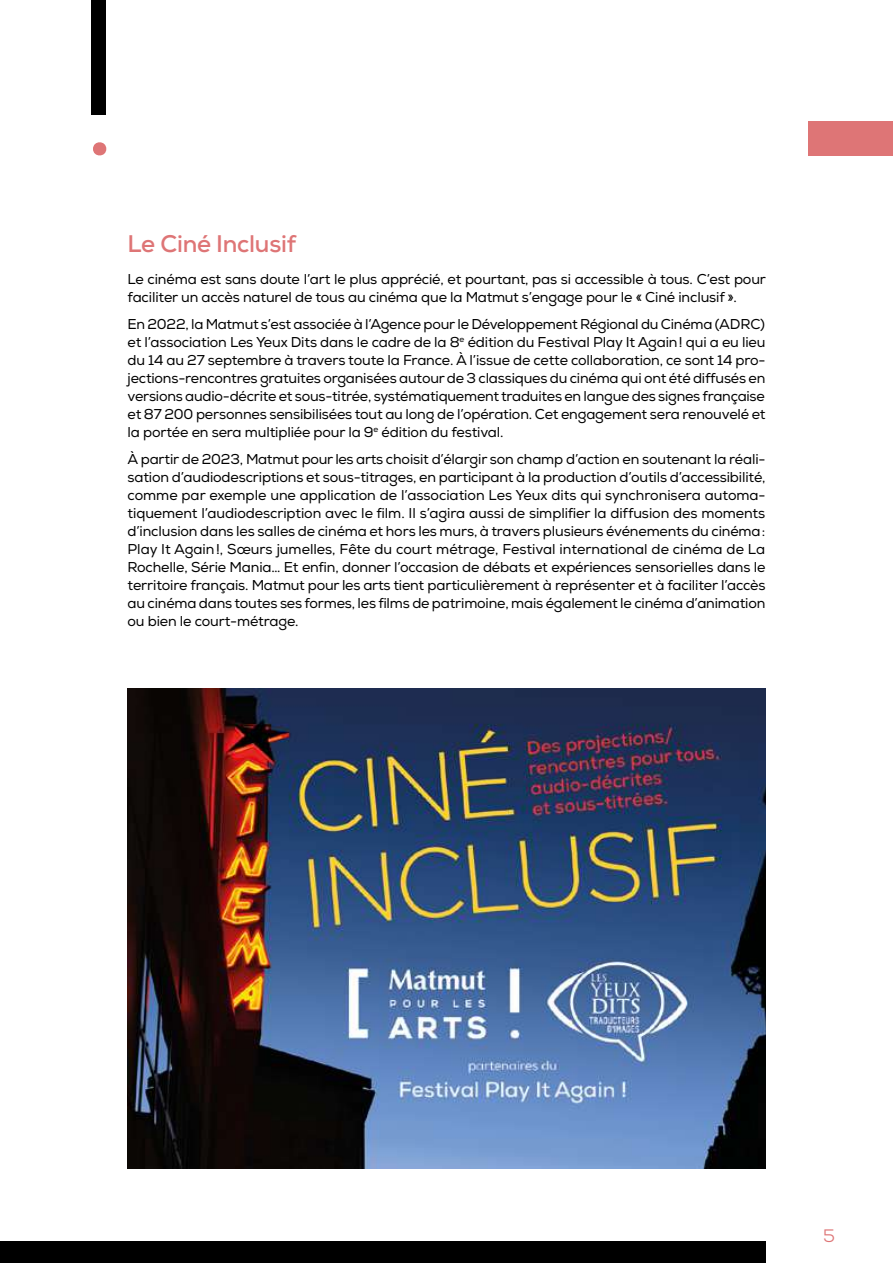
<style>
.page{position:relative;width:893px;height:1263px;background:#fff}
.page>*{position:absolute;margin:0;border:0;box-sizing:border-box;transform-origin:0 0}
.t1{font:700 24px "Nexa";letter-spacing:-.01em;color:#de7576}
.t2{font:18px "Nexa";color:#de7576}
.t3{font:14.25px/18px "Nexa";letter-spacing:-.01em;color:#000;text-align:justify}
</style>
<div class="page">
<img style="left:128px;top:689px;width:637px;height:480px">
<div style="left:91px;top:0;width:15px;height:115px;background:#000"></div>
<svg style="left:93px;top:142px;width:13px;height:14px"></svg>
<div style="left:808px;top:121px;width:85px;height:34px;background:#de7576"></div>
<div style="left:0;top:1242px;width:765px;height:21px;background:#000"></div>
<img style="left:128px;top:731px;width:127px;height:124px">
<img style="left:298px;top:731px;width:127px;height:124px">
<img style="left:468px;top:731px;width:127px;height:124px">
<img style="left:638px;top:731px;width:127px;height:124px">
<img style="left:128px;top:897px;width:127px;height:123px">
<img style="left:298px;top:897px;width:127px;height:123px">
<img style="left:468px;top:897px;width:127px;height:123px">
<svg style="left:638px;top:897px;width:127px;height:123px"></svg>
<svg style="left:128px;top:1063px;width:127px;height:106px;fill:#0d0705"></svg>
<svg style="left:298px;top:1063px;width:127px;height:106px"></svg>
<svg style="left:468px;top:1063px;width:127px;height:106px;fill:#7196cf"></svg>
<svg style="left:638px;top:1063px;width:127px;height:106px"></svg>
<h1 class="t1" style="left:128px;top:228px;width:170px">Le Ciné Inclusif</h1>
<p class="t3" style="left:128px;top:270px;width:640px">Le cinéma est sans doute l’art le plus apprécié, et pourtant, pas si accessible à tous. C’est pour faciliter un accès naturel de tous au cinéma que la Matmut s’engage pour le « Ciné inclusif ».</p>
<p class="t3" style="left:128px;top:315px;width:639px">En 2022, la Matmut s’est associée à l’Agence pour le Développement Régional du Cinéma (ADRC) et l’association Les Yeux Dits dans le cadre de la 8<sup>e</sup> édition du Festival Play It Again! qui a eu lieu du 14 au 27 septembre à travers toute la France. À l’issue de cette collaboration, ce sont 14 pro&shy;jections-rencontres gratuites organisées autour de 3 classiques du cinéma qui ont été diffusés en versions audio-décrite et sous-titrée, systématiquement traduites en langue des signes française et 87 200 personnes sensibilisées tout au long de l’opération. Cet engagement sera renouvelé et la portée en sera multipliée pour la 9<sup>e</sup> édition du festival.</p>
<p class="t3" style="left:128px;top:450px;width:640px">À partir de 2023, Matmut pour les arts choisit d’élargir son champ d’action en soutenant la réali&shy;sation d’audiodescriptions et sous-titrages, en participant à la production d’outils d’accessibilité, comme par exemple une application de l’association Les Yeux dits qui synchronisera automa&shy;tiquement l’audiodescription avec le film. Il s’agira aussi de simplifier la diffusion des moments d’inclusion dans les salles de cinéma et hors les murs, à travers plusieurs événements du cinéma:<br>Play It Again!, Sœurs jumelles, Fête du court métrage, Festival international de cinéma de La Rochelle, Série Mania… Et enfin, donner l’occasion de débats et expériences sensorielles dans le territoire français. Matmut pour les arts tient particulièrement à représenter et à faciliter l’accès au cinéma dans toutes ses formes, les films de patrimoine, mais également le cinéma d’animation ou bien le court-métrage.</p>
<p class="t2" style="left:823px;top:1224px;width:13px">5</p>
</div>
